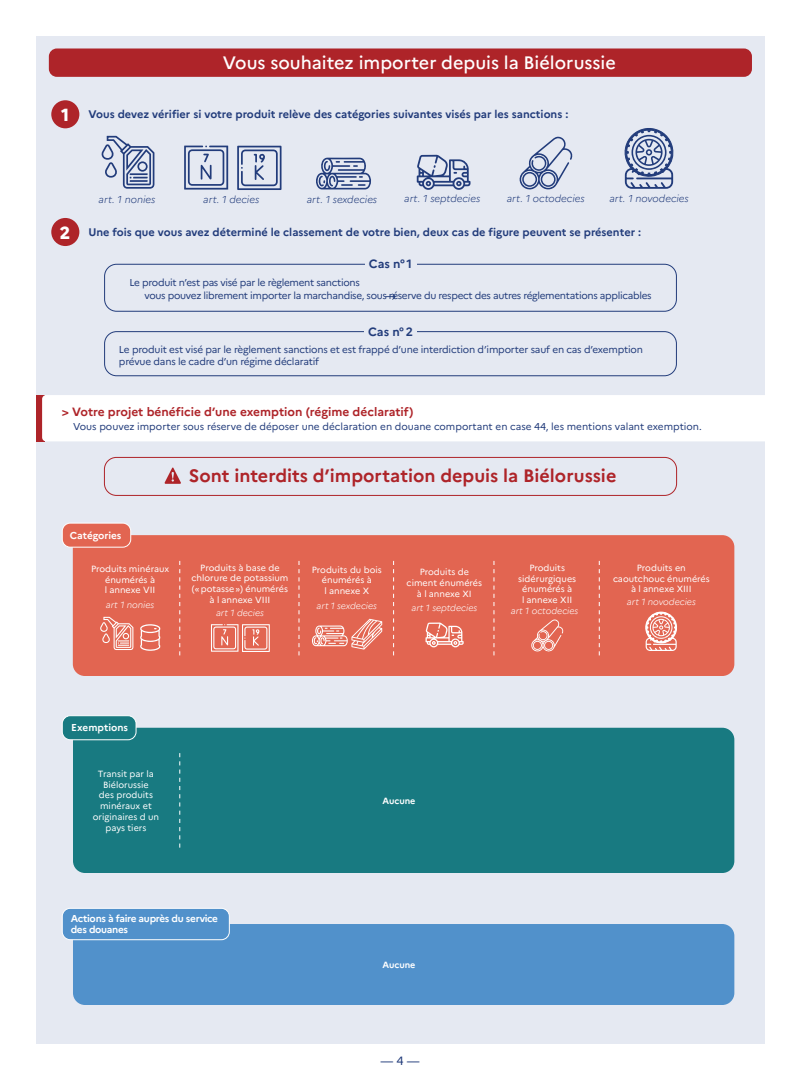
<style>
.page{position:relative;width:800px;height:1080px;background:#fff}
.page>*{position:absolute;margin:0;border:0;box-sizing:border-box;transform-origin:0 0}
.t1{font:700 18px "Marianne";color:#ae2429}
.t2{font:500 18px "Marianne";color:#fff}
.t3{font:700 12px "Marianne";color:#ae2429}
.t4{font:700 12px "Marianne";letter-spacing:-.005em;color:#223c7b}
.t5{font:12px "Marianne";color:#223c7b}
.t6{font:700 11px "Marianne";color:#223c7b}
.t7{font:10px/12px "Marianne";letter-spacing:-.02em;color:#223c7b}
.t8{font:10px "Marianne";color:#223c7b}
.t9{font:italic 300 10px "Marianne";color:#223c7b}
.t10{font:700 10px/11px "Marianne";letter-spacing:-.03em;color:#fff}
.t11{font:700 10px "Marianne";letter-spacing:-.005em;color:#fff}
.t12{font:700 10px "Marianne";color:#fff}
.t13{font:9px/10.8px "Marianne";color:#fff;text-align:center}
.t14{font:italic 300 9px "Marianne";color:#fff}
.t15{font:700 9px "Marianne";letter-spacing:-.01em;color:#fff}
.s1{font-weight:800;font-size:17.5px;color:#fff}
.s2{font-weight:300;font-style:italic}
</style>
<div class="page">
<div style="left:36px;top:36px;width:728px;height:1008px;background:#e5e9f2"></div>
<div style="left:36px;top:395px;width:9px;height:46px;background:#ae2429"></div>
<div style="left:42px;top:395px;width:730px;height:46px;background:#fff;border-radius:4px"></div>
<div style="left:51px;top:100px;width:28px;height:28px;background:#ae2429;border-radius:50%"></div>
<div style="left:49px;top:48px;width:703px;height:29px;background:#ae2429;border-radius:8px"></div>
<svg style="left:184px;top:146px;width:44px;height:44px"></svg>
<svg style="left:237px;top:146px;width:45px;height:44px"></svg>
<svg style="left:101px;top:136px;width:53px;height:53px"></svg>
<svg style="left:316px;top:158px;width:55px;height:31px"></svg>
<svg style="left:417px;top:155px;width:54px;height:35px"></svg>
<svg style="left:520px;top:137px;width:53px;height:53px"></svg>
<svg style="left:625px;top:128px;width:49px;height:61px"></svg>
<div style="left:51px;top:218px;width:28px;height:28px;background:#ae2429;border-radius:50%"></div>
<div style="left:104px;top:331px;width:573px;height:45px;border:1px solid #223c7b;border-radius:12px"></div>
<div style="left:364px;top:323px;width:53px;height:17px;background:#e5e9f2"></div>
<div style="left:104px;top:264px;width:573px;height:48px;border:1px solid #223c7b;border-radius:12px"></div>
<div style="left:365px;top:255px;width:51px;height:17px;background:#e5e9f2"></div>
<svg style="left:385px;top:293px;width:11px;height:7px"></svg>
<div style="left:73px;top:535px;width:661px;height:141px;background:#e26551;border-radius:12px"></div>
<div style="left:62px;top:523px;width:69px;height:24px;background:#e26551;border-radius:8px"></div>
<div style="left:62px;top:523px;width:69px;height:25px;border:1px solid #fff;border-radius:8px"></div>
<svg style="left:179px;top:561px;width:1px;height:94px"></svg>
<svg style="left:298px;top:561px;width:1px;height:94px"></svg>
<svg style="left:393px;top:561px;width:1px;height:94px"></svg>
<svg style="left:493px;top:561px;width:1px;height:94px"></svg>
<svg style="left:599px;top:561px;width:1px;height:94px"></svg>
<svg style="left:211px;top:624px;width:59px;height:28px"></svg>
<svg style="left:100px;top:617px;width:33px;height:33px"></svg>
<svg style="left:140px;top:624px;width:21px;height:27px"></svg>
<svg style="left:312px;top:619px;width:70px;height:31px"></svg>
<svg style="left:426px;top:623px;width:38px;height:24px"></svg>
<svg style="left:531px;top:620px;width:33px;height:32px"></svg>
<svg style="left:646px;top:612px;width:31px;height:39px"></svg>
<svg style="left:164px;top:467px;width:17px;height:17px"></svg>
<div style="left:104px;top:457px;width:573px;height:39px;border:1px solid #ae2429;border-radius:12px"></div>
<div style="left:73px;top:728px;width:661px;height:145px;background:#187a81;border-radius:12px"></div>
<div style="left:62px;top:716px;width:74px;height:24px;background:#187a81;border-radius:8px"></div>
<div style="left:62px;top:715px;width:75px;height:25px;border:1px solid #fff;border-radius:8px"></div>
<svg style="left:179px;top:753px;width:1px;height:95px"></svg>
<div style="left:73px;top:924px;width:661px;height:81px;background:#5191cb;border-radius:12px"></div>
<div style="left:62px;top:908px;width:167px;height:32px;background:#5191cb;border-radius:8px"></div>
<div style="left:62px;top:908px;width:168px;height:32px;border:1px solid #fff;border-radius:8px"></div>
<p class="t2" style="left:223px;top:52px;width:395px">Vous souhaitez importer depuis la Biélorussie</p>
<p class="t6" style="left:61px;top:108px;width:509px"><span class="s1">1</span> Vous devez vérifier si votre produit relève des catégories suivantes visés par les sanctions :</p>
<p class="t9" style="left:99px;top:193px;width:58px">art. 1 nonies</p>
<p class="t9" style="left:203px;top:193px;width:58px">art. 1 decies</p>
<p class="t9" style="left:307px;top:193px;width:72px">art. 1 sexdecies</p>
<p class="t9" style="left:404px;top:193px;width:77px">art. 1 septdecies</p>
<p class="t9" style="left:507px;top:193px;width:79px">art. 1 octodecies</p>
<p class="t9" style="left:609px;top:192px;width:81px">art. 1 novodecies</p>
<p class="t6" style="left:60px;top:225px;width:583px"><span class="s1">2</span> Une fois que vous avez déterminé le classement de votre bien, deux cas de figure peuvent se présenter :</p>
<p class="t4" style="left:369px;top:257px;width:45px">Cas n° 1</p>
<p class="t7" style="left:144px;top:276px;width:509px;line-height:13px;text-indent:-15px">Le produit n’est pas visé par le règlement sanctions<br>vous pouvez librement importer la marchandise, sous réserve du respect des autres réglementations applicables</p>
<p class="t4" style="left:368px;top:324px;width:46px">Cas n° 2</p>
<p class="t7" style="left:119px;top:344px;width:525px">Le produit est visé par le règlement sanctions et est frappé d’une interdiction d’importer sauf en cas d’exemption prévue dans le cadre d’un régime déclaratif</p>
<h4 class="t3" style="left:62px;top:404px;width:353px">&gt; Votre projet bénéficie d’une exemption (régime déclaratif)</h4>
<p class="t8" style="left:73px;top:421px;width:630px">Vous pouvez importer sous réserve de déposer une déclaration en douane comportant en case 44, les mentions valant exemption.</p>
<p class="t11" style="left:70px;top:529px;width:53px">Catégories</p>
<p class="t13" style="left:91px;top:563px;width:80px">Produits minéraux énumérés à<br>l annexe VII</p>
<p class="t14" style="left:106px;top:599px;width:50px">art 1 nonies</p>
<p class="t1" style="left:189px;top:465px;width:429px">Sont interdits d’importation depuis la Biélorussie</p>
<p class="t13" style="left:191px;top:562px;width:98px">Produits à base de chlorure de potassium (« potasse ») énumérés à l annexe VIII</p>
<p class="t14" style="left:216px;top:608px;width:49px">art 1 decies</p>
<p class="t13" style="left:312px;top:564px;width:72px">Produits du bois énumérés à<br>l annexe X</p>
<p class="t14" style="left:317px;top:600px;width:62px">art 1 sexdecies</p>
<p class="t13" style="left:407px;top:566px;width:77px">Produits de ciment énumérés à l annexe XI</p>
<p class="t14" style="left:411px;top:602px;width:67px">art 1 septdecies</p>
<p class="t13" style="left:511px;top:562px;width:69px">Produits sidérurgiques énumérés à<br>l annexe XII<br><span class="s2">art 1 octodecies</span></p>
<p class="t13" style="left:613px;top:562px;width:98px">Produits en caoutchouc énumérés à l annexe XIII</p>
<p class="t14" style="left:627px;top:596px;width:70px">art 1 novodecies</p>
<p class="t12" style="left:71px;top:722px;width:58px">Exemptions</p>
<p class="t13" style="left:93px;top:768px;width:68px">Transit par la<br>Biélorussie<br>des produits minéraux et originaires d un pays tiers</p>
<p class="t15" style="left:383px;top:795px;width:34px">Aucune</p>
<p class="t10" style="left:71px;top:913px;width:149px">Actions à faire auprès du service des douanes</p>
<p class="t15" style="left:383px;top:959px;width:34px">Aucune</p>
<p class="t5" style="left:381px;top:1053px;width:41px">— 4 —</p>
</div>
